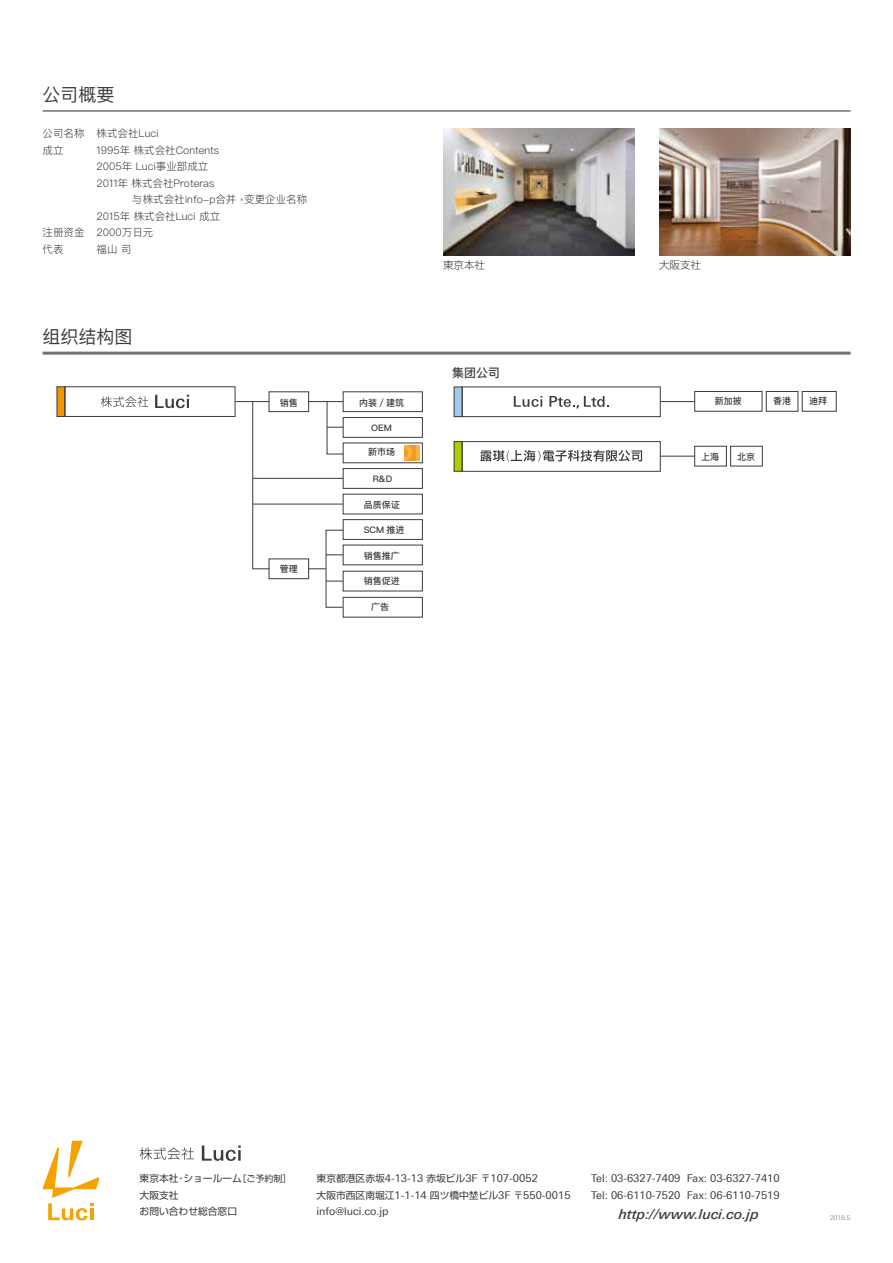
<style>
.page{position:relative;width:893px;height:1263px;background:#fff}
.page>*{position:absolute;margin:0;border:0;box-sizing:border-box;transform-origin:0 0}
.t1{font:18px "Ping Fang HK";color:#3e3a39}
.t2{font:italic 500 13.8px "LT Univers Basic";color:#3e3a39}
.t3{font:500 12px "Ping Fang SC";color:#3e3a39}
.t4{font:10.8px "LT Univers Basic";color:#3e3a39}
.t5{font:300 10.5px/16.5px "Ping Fang HK";color:#3e3a39}
.t6{font:300 10.5px "Shin Go Pro";color:#3e3a39}
.t7{font:9.75px "Shin Go Pro";color:#3e3a39}
.t8{font:500 9px "Ping Fang SC";color:#3e3a39}
.t9{font:300 6.6px "LT Univers Basic";color:#777}
.s1{font-size:9px}
.s2{font-family:"Shin Go Pro";font-size:9.75px}
.s3{font-family:"LT Univers Basic";font-size:10.8px}
</style>
<div class="page">
<hr style="left:43px;top:110px;width:808px;height:2px;background:#727171">
<hr style="left:43px;top:352px;width:808px;height:3px;background:#727171">
<svg style="left:202px;top:1145px;width:39px;height:16px"></svg>
<svg style="left:140px;top:1147px;width:54px;height:13px"></svg>
<svg style="left:43px;top:1141px;width:57px;height:79px"></svg>
<img style="left:443px;top:128px;width:191px;height:128px">
<img style="left:659px;top:128px;width:191px;height:128px">
<div style="left:404px;top:445px;width:16px;height:16px;background:#f39a24"></div>
<svg style="left:404px;top:445px;width:8px;height:16px"></svg>
<hr style="left:416px;top:445px;width:4px;height:16px;background:#f6b441">
<div style="left:269px;top:391px;width:40px;height:21px;border:1px solid #3e3a39"></div>
<div style="left:343px;top:417px;width:80px;height:21px;border:1px solid #3e3a39"></div>
<div style="left:343px;top:391px;width:80px;height:21px;border:1px solid #3e3a39"></div>
<div style="left:343px;top:443px;width:80px;height:20px;border:1px solid #3e3a39"></div>
<hr style="left:235px;top:401px;width:34px;height:1px;background:#3e3a39">
<hr style="left:660px;top:401px;width:35px;height:1px;background:#3e3a39">
<hr style="left:660px;top:456px;width:35px;height:1px;background:#3e3a39">
<svg style="left:252px;top:401px;width:18px;height:168px"></svg>
<hr style="left:309px;top:401px;width:34px;height:1px;background:#3e3a39">
<svg style="left:326px;top:401px;width:18px;height:54px"></svg>
<div style="left:269px;top:558px;width:40px;height:21px;border:1px solid #3e3a39"></div>
<div style="left:343px;top:519px;width:80px;height:21px;border:1px solid #3e3a39"></div>
<div style="left:343px;top:571px;width:80px;height:20px;border:1px solid #3e3a39"></div>
<div style="left:343px;top:597px;width:80px;height:20px;border:1px solid #3e3a39"></div>
<div style="left:343px;top:468px;width:80px;height:21px;border:1px solid #3e3a39"></div>
<hr style="left:253px;top:478px;width:90px;height:1px;background:#3e3a39">
<hr style="left:253px;top:504px;width:90px;height:1px;background:#3e3a39">
<svg style="left:309px;top:529px;width:35px;height:79px"></svg>
<div style="left:694px;top:391px;width:68px;height:21px;border:1px solid #3e3a39"></div>
<div style="left:802px;top:391px;width:35px;height:21px;border:1px solid #3e3a39"></div>
<div style="left:766px;top:391px;width:32px;height:21px;border:1px solid #3e3a39"></div>
<div style="left:694px;top:446px;width:33px;height:20px;border:1px solid #3e3a39"></div>
<div style="left:730px;top:446px;width:33px;height:20px;border:1px solid #3e3a39"></div>
<div style="left:57px;top:387px;width:8px;height:29px;background:#f39700"></div>
<div style="left:57px;top:386px;width:8px;height:31px;border:1px solid #3e3a39"></div>
<div style="left:65px;top:386px;width:170px;height:31px;border:1px solid #3e3a39"></div>
<svg style="left:155px;top:395px;width:34px;height:13px"></svg>
<svg style="left:101px;top:396px;width:47px;height:11px"></svg>
<div style="left:462px;top:387px;width:199px;height:30px;border:1px solid #3e3a39"></div>
<div style="left:454px;top:387px;width:8px;height:30px;background:#a1cbed"></div>
<svg style="left:514px;top:396px;width:28px;height:11px"></svg>
<svg style="left:549px;top:396px;width:60px;height:12px"></svg>
<div style="left:462px;top:441px;width:199px;height:31px;border:1px solid #3e3a39"></div>
<div style="left:454px;top:442px;width:8px;height:29px;background:#abcd03"></div>
<svg style="left:480px;top:450px;width:162px;height:12px"></svg>
<h1 class="t1" style="left:43px;top:83px;width:73px">公司概要</h1>
<p class="t5" style="left:43px;top:125px;width:118px">公司名称 株式会社Luci成立</p>
<p class="t5" style="left:97px;top:142px;width:124px">1995年 株式会社Contents</p>
<p class="t5" style="left:97px;top:158px;width:113px">2005年 Luci事业部成立</p>
<p class="t5" style="left:97px;top:175px;width:119px">2011年 株式会社Proteras</p>
<p class="t5" style="left:132px;top:191px;width:177px">与株式会社info-p合并，变更企业名称</p>
<p class="t5" style="left:97px;top:208px;width:125px">2015年 株式会社Luci 成立</p>
<p class="t5" style="left:43px;top:224px;width:112px">注册资金 2000万日元</p>
<p class="t5" style="left:43px;top:241px;width:22px">代表</p>
<p class="t5" style="left:97px;top:241px;width:36px">福山 司</p>
<p class="t6" style="left:443px;top:257px;width:43px">東京本社</p>
<p class="t6" style="left:659px;top:257px;width:43px">大阪支社</p>
<h1 class="t1" style="left:43px;top:325px;width:91px">组织结构图</h1>
<p class="t3" style="left:452px;top:366px;width:49px">集团公司</p>
<p class="t8" style="left:280px;top:397px;width:19px">销售</p>
<p class="t8" style="left:359px;top:397px;width:46px">内装 / 建筑</p>
<p class="t8" style="left:715px;top:395px;width:28px">新加披</p>
<p class="t8" style="left:280px;top:563px;width:19px">管理</p>
<p class="t8" style="left:371px;top:422px;width:22px">OEM</p>
<p class="t8" style="left:368px;top:446px;width:28px">新市场</p>
<p class="t8" style="left:373px;top:473px;width:21px">R&amp;D</p>
<p class="t8" style="left:364px;top:499px;width:37px">品质保证</p>
<p class="t8" style="left:364px;top:524px;width:42px">SCM 推进</p>
<p class="t8" style="left:364px;top:550px;width:37px">销售推广</p>
<p class="t8" style="left:364px;top:575px;width:37px">销售促进</p>
<p class="t8" style="left:371px;top:601px;width:19px">广告</p>
<p class="t8" style="left:701px;top:451px;width:19px">上海</p>
<p class="t8" style="left:737px;top:451px;width:19px">北京</p>
<p class="t8" style="left:773px;top:395px;width:19px">香港</p>
<p class="t8" style="left:809px;top:395px;width:19px">迪拜</p>
<p class="t7" style="left:140px;top:1170px;width:153px">東京本社・ショールーム<span class="s1">［ご予約制］</span></p>
<p class="t4" style="left:317px;top:1172px;width:223px"><span class="s2">東京都港区赤坂</span>4-13-13 <span class="s2">赤坂ビル</span>3F <span class="s2">〒</span>107-0052</p>
<p class="t4" style="left:591px;top:1172px;width:190px">Tel: 03-6327-7409 Fax: 03-6327-7410</p>
<p class="t7" style="left:140px;top:1187px;width:40px">大阪支社</p>
<p class="t7" style="left:317px;top:1187px;width:255px">大阪市西区南堀江<span class="s3">1-1-14</span> 四ツ橋中埜ビル<span class="s3">3F</span> 〒<span class="s3">550-0015</span></p>
<p class="t4" style="left:591px;top:1189px;width:190px">Tel: 06-6110-7520 Fax: 06-6110-7519</p>
<p class="t7" style="left:140px;top:1203px;width:99px">お問い合わせ総合窓口</p>
<p class="t4" style="left:317px;top:1205px;width:74px">info@luci.co.jp</p>
<h2 class="t2" style="left:619px;top:1205px;width:141px">http://www.luci.co.jp</h2>
<p class="t9" style="left:830px;top:1213px;width:22px">2018.5</p>
</div>
